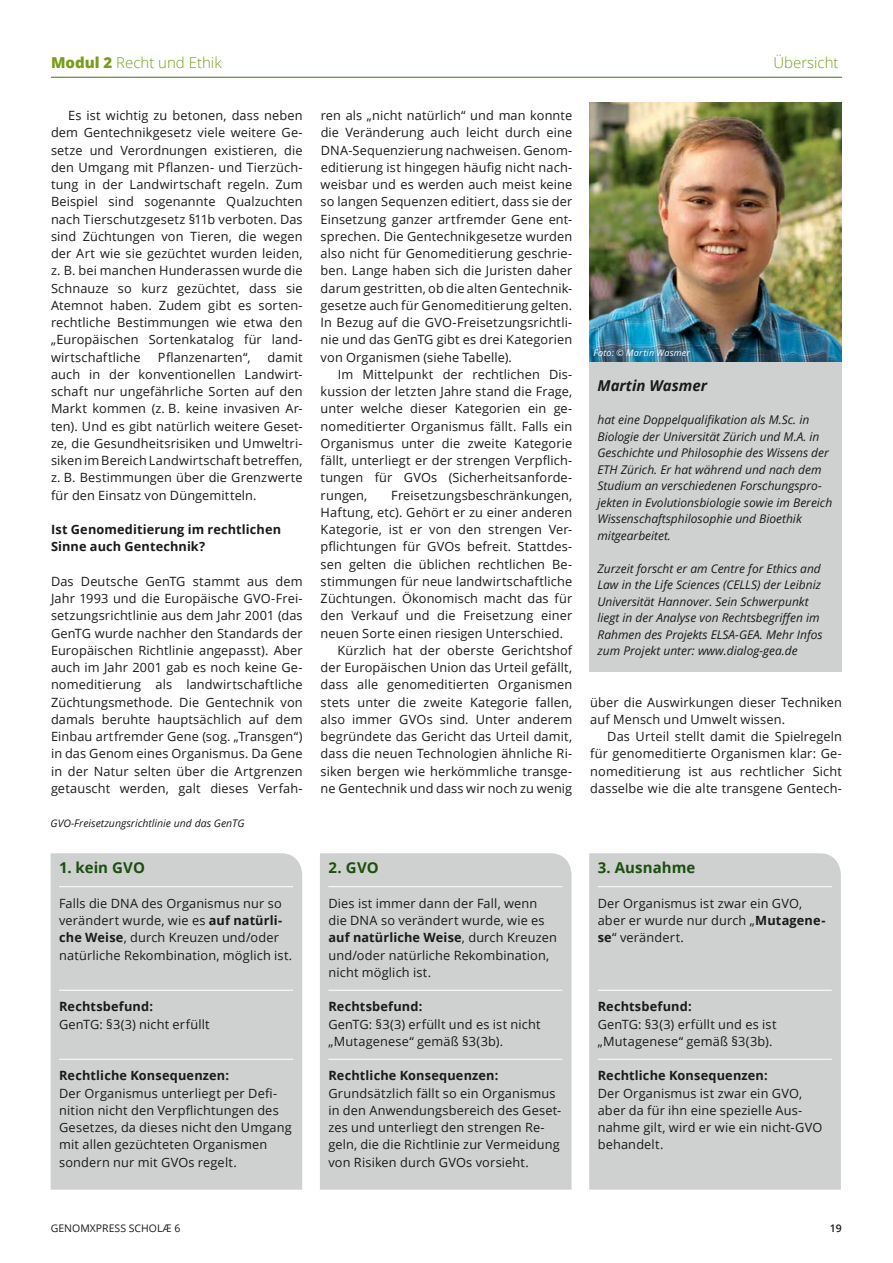
<style>
.page{position:relative;width:893px;height:1263px;background:#fff}
.page>*{position:absolute;margin:0;border:0;box-sizing:border-box;transform-origin:0 0}
.t1{font:300 15px "Open Sans";color:#779e18}
.t2{font:700 15px "Open Sans";letter-spacing:.005em;color:#1c4e0f}
.t3{font:italic 700 15px "Open Sans";color:#1a1a18}
.t4{font:12.75px/17.2px "Open Sans";letter-spacing:.01em;color:#1a1a18}
.t5{font:700 12.75px/17.2px "Open Sans";letter-spacing:.01em;color:#1a1a18}
.t6{font:italic 12px/16.5px "Open Sans";color:#1a1a18}
.t7{font:italic 10.5px "Open Sans";color:#1a1a18}
.t8{font:10.5px "Open Sans";color:#1a1a18}
.t9{font:600 10.5px "Open Sans";color:#1a1a18}
.t10{font:italic 9px "Open Sans";letter-spacing:.025em;color:#fff}
.s1{font-weight:800}
.s2{font-weight:700}
</style>
<div class="page">
<hr style="left:51px;top:77px;width:791px;height:1px;background:#457217">
<div style="left:51px;top:853px;width:251px;height:337px;background:#cfd0d0"></div>
<hr style="left:59px;top:886px;width:234px;height:1px;background:#fff">
<hr style="left:59px;top:990px;width:234px;height:1px;background:#fff">
<hr style="left:59px;top:1059px;width:234px;height:1px;background:#fff">
<div style="left:320px;top:853px;width:252px;height:337px;background:#cfd0d0"></div>
<hr style="left:328px;top:886px;width:234px;height:1px;background:#fff">
<hr style="left:328px;top:990px;width:234px;height:1px;background:#fff">
<hr style="left:328px;top:1059px;width:234px;height:1px;background:#fff">
<div style="left:589px;top:853px;width:252px;height:337px;background:#cfd0d0"></div>
<hr style="left:598px;top:886px;width:234px;height:1px;background:#fff">
<hr style="left:598px;top:990px;width:234px;height:1px;background:#fff">
<hr style="left:598px;top:1059px;width:234px;height:1px;background:#fff">
<div style="left:589px;top:362px;width:252px;height:310px;background:#cfd0d0"></div>
<img style="left:590px;top:103px;width:252px;height:259px">
<p class="t1" style="left:51px;top:53px;width:172px"><span class="s1">Modul 2</span> Recht und Ethik</p>
<p class="t1" style="left:773px;top:53px;width:67px">Übersicht</p>
<p class="t4" style="left:51px;top:106px;width:253px;text-align:justify;text-indent:17px">Es ist wichtig zu betonen, dass neben dem Gentechnikgesetz viele weitere Ge&shy;setze und Verordnungen existieren, die den Umgang mit Pflanzen- und Tierzüch&shy;tung in der Landwirtschaft regeln. Zum Beispiel sind sogenannte Qualzuchten nach Tierschutzgesetz §11b verboten. Das sind Züchtungen von Tieren, die wegen der Art wie sie gezüchtet wurden leiden, z. B. bei manchen Hunderassen wurde die Schnauze so kurz gezüchtet, dass sie Atemnot haben. Zudem gibt es sorten&shy;rechtliche Bestimmungen wie etwa den „Europäischen Sortenkatalog für land&shy;wirtschaftliche</p>
<p class="t4" style="left:158px;top:348px;width:94px">Pflanzenarten“,</p>
<p class="t4" style="left:51px;top:348px;width:253px;text-align:justify;text-indent:217px">damit auch in der konventionellen Landwirt&shy;schaft nur ungefährliche Sorten auf den Markt kommen (z. B. keine invasiven Ar&shy;ten). Und es gibt natürlich weitere Geset&shy;ze, die Gesundheitsrisiken und Umweltri&shy;siken imBereichLandwirtschaft betreffen, z. B. Bestimmungen über die Grenzwerte für den Einsatz von Düngemitteln.</p>
<p class="t5" style="left:51px;top:520px;width:232px">Ist Genomeditierung im rechtlichen<br>Sinne auch Gentechnik?</p>
<p class="t4" style="left:51px;top:572px;width:253px;text-align:justify">Das Deutsche GenTG stammt aus dem Jahr 1993 und die Europäische GVO-Frei&shy;setzungsrichtlinie aus dem Jahr 2001 (das GenTG wurde nachher den Standards der Europäischen Richtlinie angepasst). Aber auch im Jahr 2001 gab es noch keine Ge&shy;nomeditierung als landwirtschaftliche Züchtungsmethode. Die Gentechnik von damals beruhte hauptsächlich auf dem Einbau artfremder Gene (sog. „Transgen“) in das Genom eines Organismus. Da Gene in der Natur selten über die Artgrenzen getauscht werden, galt dieses Verfah-</p>
<p class="t7" style="left:51px;top:816px;width:196px">GVO-Freisetzungsrichtlinie und das GenTG</p>
<p class="t2" style="left:59px;top:857px;width:87px">1. kein GVO</p>
<p class="t4" style="left:59px;top:894px;width:235px">Falls die DNA des Organismus nur so verändert wurde, wie es <span class="s2">auf natürli&shy;che Weise</span>, durch Kreuzen und/oder natürliche Rekombination, möglich ist.</p>
<p class="t5" style="left:59px;top:998px;width:95px">Rechtsbefund:</p>
<p class="t4" style="left:59px;top:1015px;width:152px">GenTG: §3(3) nicht erfüllt</p>
<p class="t5" style="left:59px;top:1067px;width:172px">Rechtliche Konsequenzen:</p>
<p class="t4" style="left:59px;top:1084px;width:234px">Der Organismus unterliegt per Defi&shy;nition nicht den Verpflichtungen des Gesetzes, da dieses nicht den Umgang mit allen gezüchteten Organismen sondern nur mit GVOs regelt.</p>
<p class="t4" style="left:321px;top:106px;width:253px;text-align:justify">ren als „nicht natürlich“ und man konnte die Veränderung auch leicht durch eine DNA-Sequenzierung nachweisen. Genom&shy;editierung ist hingegen häufig nicht nach&shy;weisbar und es werden auch meist keine so langen Sequenzen editiert, dass sie der Einsetzung ganzer artfremder Gene ent&shy;sprechen. Die Gentechnikgesetze wurden also nicht für Genomeditierung geschrie&shy;ben. Lange haben sich die Juristen daher darum gestritten, ob die alten Gentechnik&shy;gesetze auch für Genomeditierung gelten.<br>In Bezug auf die GVO-Freisetzungsrichtli&shy;nie und das GenTG gibt es drei Kategorien von Organismen (siehe Tabelle).</p>
<p class="t4" style="left:321px;top:365px;width:253px;text-align:justify;text-indent:17px">Im Mittelpunkt der rechtlichen Dis&shy;kussion der letzten Jahre stand die Frage, unter welche dieser Kategorien ein ge&shy;nomeditierter Organismus fällt. Falls ein Organismus unter die zweite Kategorie fällt, unterliegt er der strengen Verpflich&shy;tungen für GVOs (Sicherheitsanforde&shy;rungen,</p>
<p class="t4" style="left:391px;top:486px;width:182px">Freisetzungsbeschränkungen,</p>
<p class="t4" style="left:321px;top:503px;width:253px">Haftung, etc). Gehört er zu einer anderen</p>
<p class="t4" style="left:321px;top:520px;width:253px">Kategorie, ist er von den strengen Ver-</p>
<p class="t4" style="left:321px;top:538px;width:253px">pflichtungen für GVOs befreit. Stattdes-</p>
<p class="t4" style="left:321px;top:555px;width:253px">sen gelten die üblichen rechtlichen Be-</p>
<p class="t4" style="left:321px;top:572px;width:253px">stimmungen für neue landwirtschaftliche</p>
<p class="t4" style="left:321px;top:589px;width:253px">Züchtungen. Ökonomisch macht das für</p>
<p class="t4" style="left:321px;top:607px;width:253px">den Verkauf und die Freisetzung einer</p>
<p class="t4" style="left:321px;top:624px;width:244px">neuen Sorte einen riesigen Unterschied.</p>
<p class="t4" style="left:338px;top:641px;width:236px">Kürzlich hat der oberste Gerichtshof</p>
<p class="t4" style="left:321px;top:658px;width:253px">der Europäischen Union das Urteil gefällt,</p>
<p class="t4" style="left:321px;top:676px;width:253px">dass alle genomeditierten Organismen</p>
<p class="t4" style="left:321px;top:693px;width:253px">stets unter die zweite Kategorie fallen,</p>
<p class="t4" style="left:321px;top:710px;width:253px">also immer GVOs sind. Unter anderem</p>
<p class="t4" style="left:321px;top:727px;width:253px">begründete das Gericht das Urteil damit,</p>
<p class="t4" style="left:321px;top:745px;width:253px">dass die neuen Technologien ähnliche Ri-</p>
<p class="t4" style="left:321px;top:762px;width:253px">siken bergen wie herkömmliche transge-</p>
<p class="t4" style="left:321px;top:779px;width:253px">ne Gentechnik und dass wir noch zu wenig</p>
<p class="t10" style="left:594px;top:347px;width:98px">Foto: © Martin Wasmer</p>
<p class="t3" style="left:597px;top:375px;width:111px">Martin Wasmer</p>
<p class="t6" style="left:597px;top:411px;width:236px">hat eine Doppelqualifikation als M.Sc. in Biologie der Universität Zürich und M.A. in Geschichte und Philosophie des Wissens der ETH Zürich. Er hat während und nach dem Studium an verschiedenen Forschungspro&shy;jekten in Evolutionsbiologie sowie im Bereich Wissenschaftsphilosophie und Bioethik mitgearbeitet.</p>
<p class="t6" style="left:597px;top:560px;width:227px">Zurzeit forscht er am Centre for Ethics and Law in the Life Sciences (CELLS) der Leibniz Universität Hannover. Sein Schwerpunkt liegt in der Analyse von Rechtsbegriffen im Rahmen des Projekts ELSA-GEA. Mehr Infos zum Projekt unter: www.dialog-gea.de</p>
<p class="t4" style="left:590px;top:693px;width:253px">über die Auswirkungen dieser Techniken auf Mensch und Umwelt wissen.</p>
<p class="t4" style="left:590px;top:727px;width:253px;text-align:justify;text-indent:17px">Das Urteil stellt damit die Spielregeln für genomeditierte Organismen klar: Ge&shy;nomeditierung ist aus rechtlicher Sicht dasselbe wie die alte transgene Gentech-</p>
<p class="t2" style="left:328px;top:857px;width:52px">2. GVO</p>
<p class="t4" style="left:328px;top:894px;width:230px">Dies ist immer dann der Fall, wenn die DNA so verändert wurde, wie es <span class="s2">auf natürliche Weise</span>, durch Kreuzen und/oder natürliche Rekombination, nicht möglich ist.</p>
<p class="t5" style="left:328px;top:998px;width:95px">Rechtsbefund:</p>
<p class="t4" style="left:328px;top:1015px;width:214px">GenTG: §3(3) erfüllt und es ist nicht „Mutagenese“ gemäß §3(3b).</p>
<p class="t5" style="left:328px;top:1067px;width:172px">Rechtliche Konsequenzen:</p>
<p class="t4" style="left:328px;top:1084px;width:234px">Grundsätzlich fällt so ein Organismus in den Anwendungsbereich des Geset&shy;zes und unterliegt den strengen Re&shy;geln, die die Richtlinie zur Vermeidung von Risiken durch GVOs vorsieht.</p>
<p class="t2" style="left:598px;top:857px;width:99px">3. Ausnahme</p>
<p class="t4" style="left:598px;top:894px;width:229px">Der Organismus ist zwar ein GVO, aber er wurde nur durch „<span class="s2">Mutagene&shy;se</span>“ verändert.</p>
<p class="t5" style="left:598px;top:998px;width:95px">Rechtsbefund:</p>
<p class="t4" style="left:598px;top:1015px;width:180px">GenTG: §3(3) erfüllt und es ist „Mutagenese“ gemäß §3(3b).</p>
<p class="t5" style="left:598px;top:1067px;width:172px">Rechtliche Konsequenzen:</p>
<p class="t4" style="left:598px;top:1084px;width:226px">Der Organismus ist zwar ein GVO, aber da für ihn eine spezielle Aus&shy;nahme gilt, wird er wie ein nicht-GVO behandelt.</p>
<p class="t8" style="left:51px;top:1221px;width:131px">GENOMXPRESS SCHOLÆ 6</p>
<p class="t9" style="left:830px;top:1221px;width:13px">19</p>
</div>
